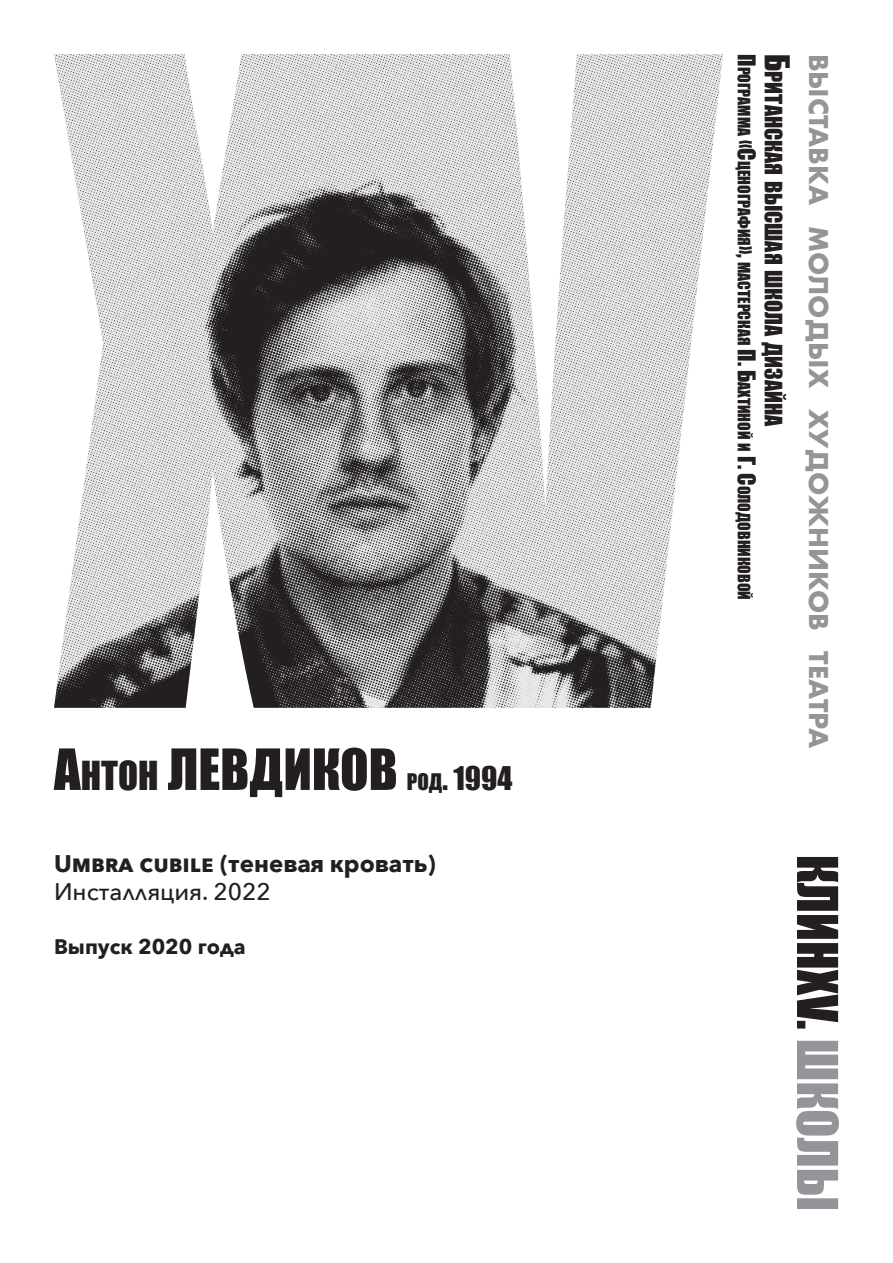
<style>
.page{position:relative;width:893px;height:1263px;background:#fff}
.page>*{position:absolute;margin:0;border:0;box-sizing:border-box;transform-origin:0 0}
.t1{font:52.5px "Impact";color:#231f20}
.t2{font:30px "Impact";color:#231f20}
.t3{font:700 25.2px "Futura";color:#939598}
.t4{font:700 24px "Avenir Next";color:#231f20}
.t5{font:500 24px "Avenir Next";color:#231f20}
.t6{font:22.05px "Impact";color:#231f20}
.t7{font:700 21px "Avenir Next";color:#231f20}
.t8{font:15.75px "Impact";color:#231f20}
.s1{font-size:36.75px}
.s2{font-size:21px}
.s3{font-size:22.5px}
.s4{font-size:31.5px}
</style>
<div class="page">
<img style="left:54px;top:54px;width:669px;height:654px">
<svg style="left:796px;top:1041px;width:43px;height:168px"></svg>
<svg style="left:797px;top:857px;width:41px;height:171px"></svg>
<h1 class="t1" style="left:54px;top:729px;width:173px">А<span class="s1">нтон</span> ЛЕВДИ</h1>
<h1 class="t1" style="left:312px;top:729px;width:57px">КОВ</h1>
<h2 class="t2" style="left:407px;top:755px;width:107px"><span class="s2">род</span>. 1994</h2>
<h3 class="t4" style="left:54px;top:842px;width:383px">Umbra cubile (теневая кровать)</h3>
<h3 class="t5" style="left:54px;top:871px;width:218px">Инсталляция. 2022</h3>
<h3 class="t7" style="left:54px;top:929px;width:193px">Выпуск 2020 года</h3>
<p class="t8" style="left:756px;top:54px;width:547px;rotate:90deg"><span class="s3">П</span>рограмма <span class="s3">«С</span>ценография<span class="s3">»,</span> мастерская <span class="s3">П. Б</span>ахтиной и <span class="s3">Г. С</span>олодовниковой</p>
<h3 class="t6" style="left:790px;top:54px;width:374px;rotate:90deg"><span class="s4">Б</span>ританская высшая школа дизайна</h3>
<h3 class="t3" style="left:837px;top:54px;width:696px;rotate:90deg">выставка молодых художников театра</h3>
</div>
